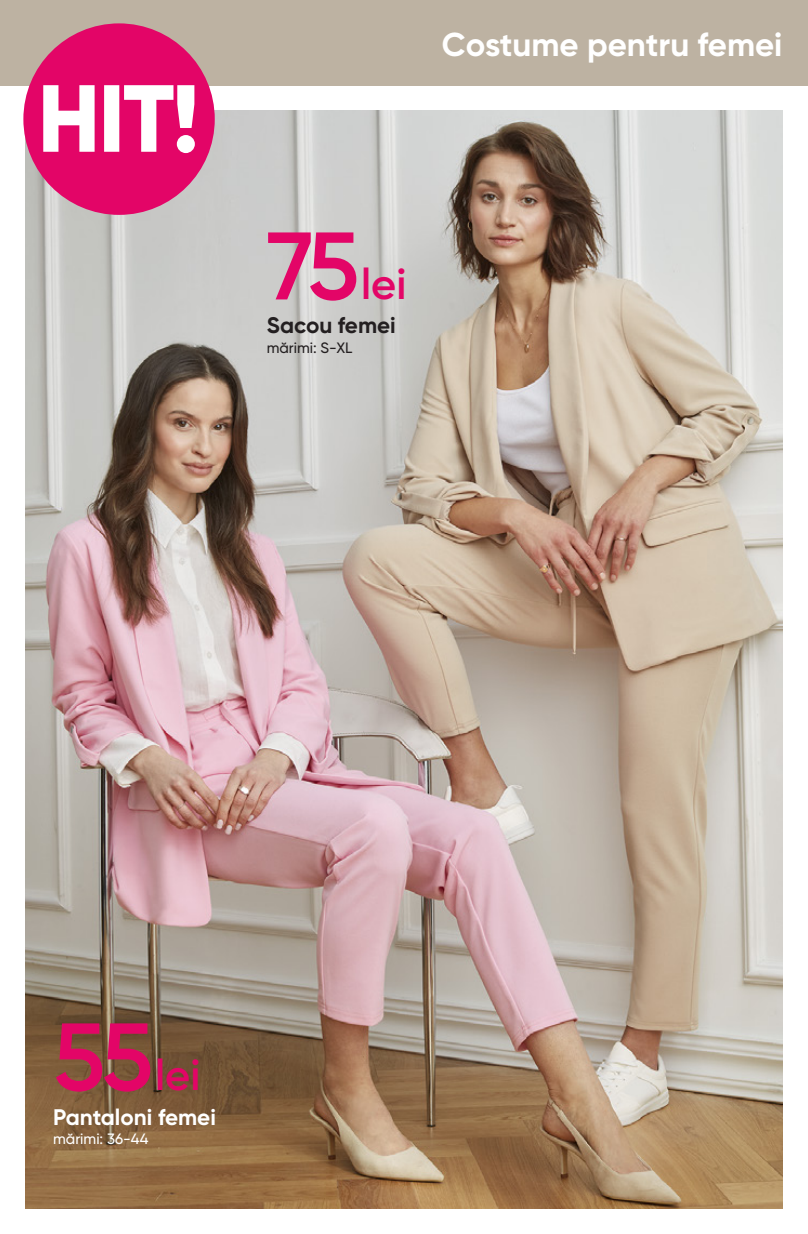
<style>
.page{position:relative;width:808px;height:1234px;background:#fff}
.page>*{position:absolute;margin:0;border:0;box-sizing:border-box;transform-origin:0 0}
.t1{font:600 43.2px "Gilroy";color:#e30567}
.t2{font:700 33px "Gilroy";color:#fff}
.t3{font:700 22.5px "Gilroy";color:#fff}
.t4{font:700 22.5px "Gilroy";color:#231f20}
.t5{font:500 15px "Gilroy";color:#fff}
.t6{font:500 15px "Gilroy";color:#231f20}
.s1{font-size:95.7px}
</style>
<div class="page">
<div style="left:0;top:0;width:808px;height:85px;background:#bdb2a2"></div>
<img style="left:26px;top:111px;width:756px;height:1097px">
<div style="left:23px;top:23px;width:192px;height:192px;background:#e30567;border-radius:50%"></div>
<svg style="left:43px;top:85px;width:152px;height:68px"></svg>
<p class="t2" style="left:442px;top:24px;width:342px">Costume pentru femei</p>
<h1 class="t1" style="left:267px;top:257px;width:141px"><span class="s1">75</span>lei</h1>
<p class="t4" style="left:267px;top:311px;width:131px">Sacou femei</p>
<p class="t6" style="left:267px;top:338px;width:87px">mărimi: S-XL</p>
<h1 class="t1" style="left:53px;top:1048px;width:149px"><span class="s1">55</span>lei</h1>
<p class="t3" style="left:53px;top:1102px;width:164px">Pantaloni femei</p>
<p class="t5" style="left:53px;top:1129px;width:97px">mărimi: 36-44</p>
</div>
